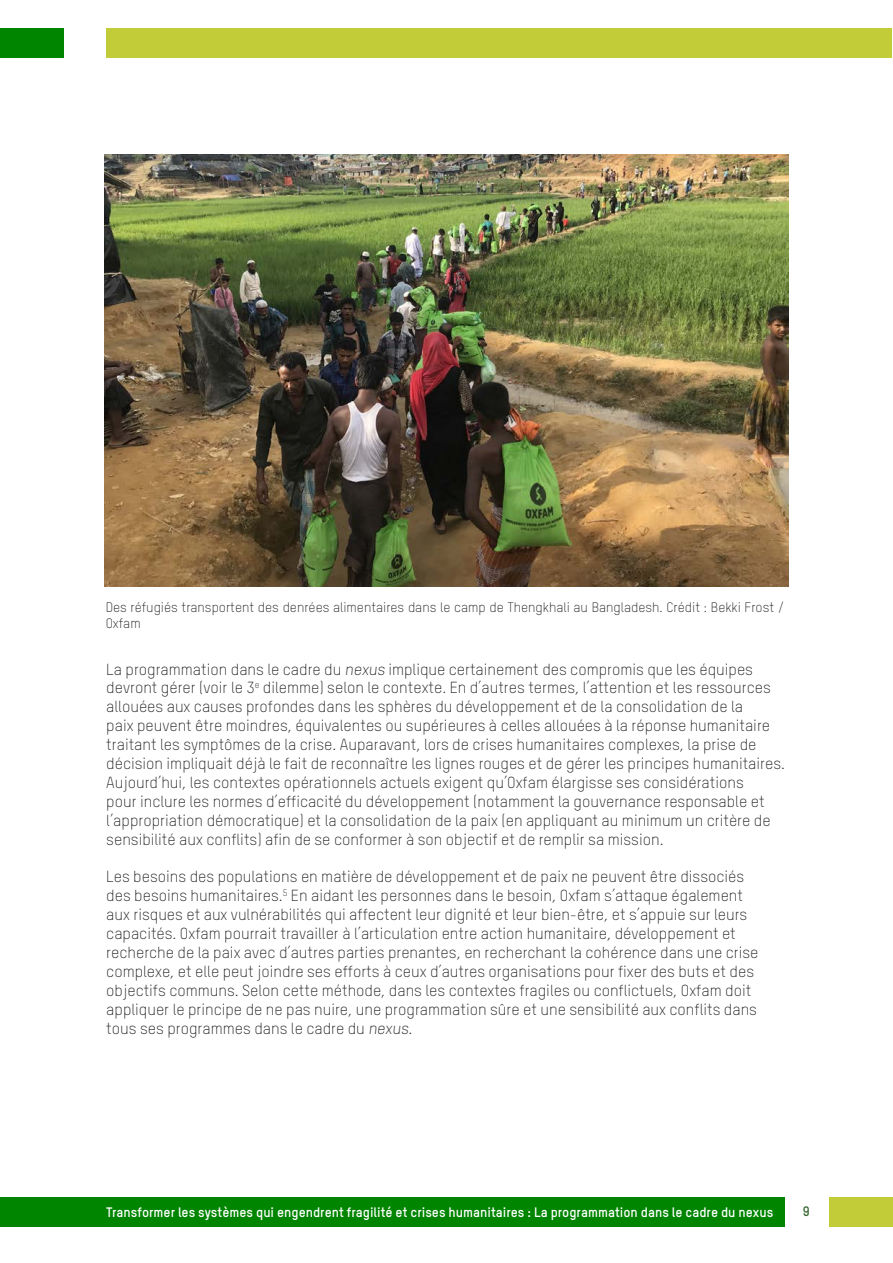
<style>
.page{position:relative;width:893px;height:1263px;background:#fff}
.page>*{position:absolute;margin:0;border:0;box-sizing:border-box;transform-origin:0 0}
.t1{font:300 15.75px/18.9px "TSTARPRO";color:#231f20}
.t2{font:300 13.5px/16.2px "TSTARPRO";color:#231f20}
.t3{font:700 13.5px "TSTARPRO";color:#fff}
.t4{font:700 13.5px "TSTARPRO";color:#34672d}
</style>
<div class="page">
<div style="left:0;top:1197px;width:785px;height:30px;background:#008500"></div>
<div style="left:829px;top:1197px;width:64px;height:30px;background:#c2cc38"></div>
<div style="left:106px;top:28px;width:786px;height:29px;background:#c2cc38"></div>
<div style="left:0;top:28px;width:64px;height:29px;background:#008500"></div>
<img style="left:105px;top:155px;width:683px;height:431px">
<p class="t2" style="left:106px;top:599px;width:680px">Des réfugiés transportent des denrées alimentaires dans le camp de Thengkhali au Bangladesh. Crédit : Bekki Frost /<br>Oxfam</p>
<p class="t1" style="left:106px;top:659px;width:680px">La programmation dans le cadre du nexus implique certainement des compromis que les équipes devront gérer (voir le 3<sup>e</sup> dilemme) selon le contexte. En d’autres termes, l’attention et les ressources allouées aux causes profondes dans les sphères du développement et de la consolidation de la<br>paix peuvent être moindres, équivalentes ou supérieures à celles allouées à la réponse humanitaire traitant les symptômes de la crise. Auparavant, lors de crises humanitaires complexes, la prise de décision impliquait déjà le fait de reconnaître les lignes rouges et de gérer les principes humanitaires.<br>Aujourd’hui, les contextes opérationnels actuels exigent qu’Oxfam élargisse ses considérations<br>pour inclure les normes d’efficacité du développement (notamment la gouvernance responsable et l’appropriation démocratique) et la consolidation de la paix (en appliquant au minimum un critère de sensibilité aux conflits) afin de se conformer à son objectif et de remplir sa mission.</p>
<p class="t1" style="left:106px;top:867px;width:654px">Les besoins des populations en matière de développement et de paix ne peuvent être dissociés des besoins humanitaires.<sup>5</sup> En aidant les personnes dans le besoin, Oxfam s’attaque également aux risques et aux vulnérabilités qui affectent leur dignité et leur bien-être, et s’appuie sur leurs capacités. Oxfam pourrait travailler à l’articulation entre action humanitaire, développement et recherche de la paix avec d’autres parties prenantes, en recherchant la cohérence dans une crise complexe, et elle peut joindre ses efforts à ceux d’autres organisations pour fixer des buts et des objectifs communs. Selon cette méthode, dans les contextes fragiles ou conflictuels, Oxfam doit appliquer le principe de ne pas nuire, une programmation sûre et une sensibilité aux conflits dans tous ses programmes dans le cadre du nexus.</p>
<p class="t3" style="left:106px;top:1203px;width:668px">Transformer les systèmes qui engendrent fragilité et crises humanitaires : La programmation dans le cadre du nexus</p>
<p class="t4" style="left:803px;top:1202px;width:8px">9</p>
</div>
